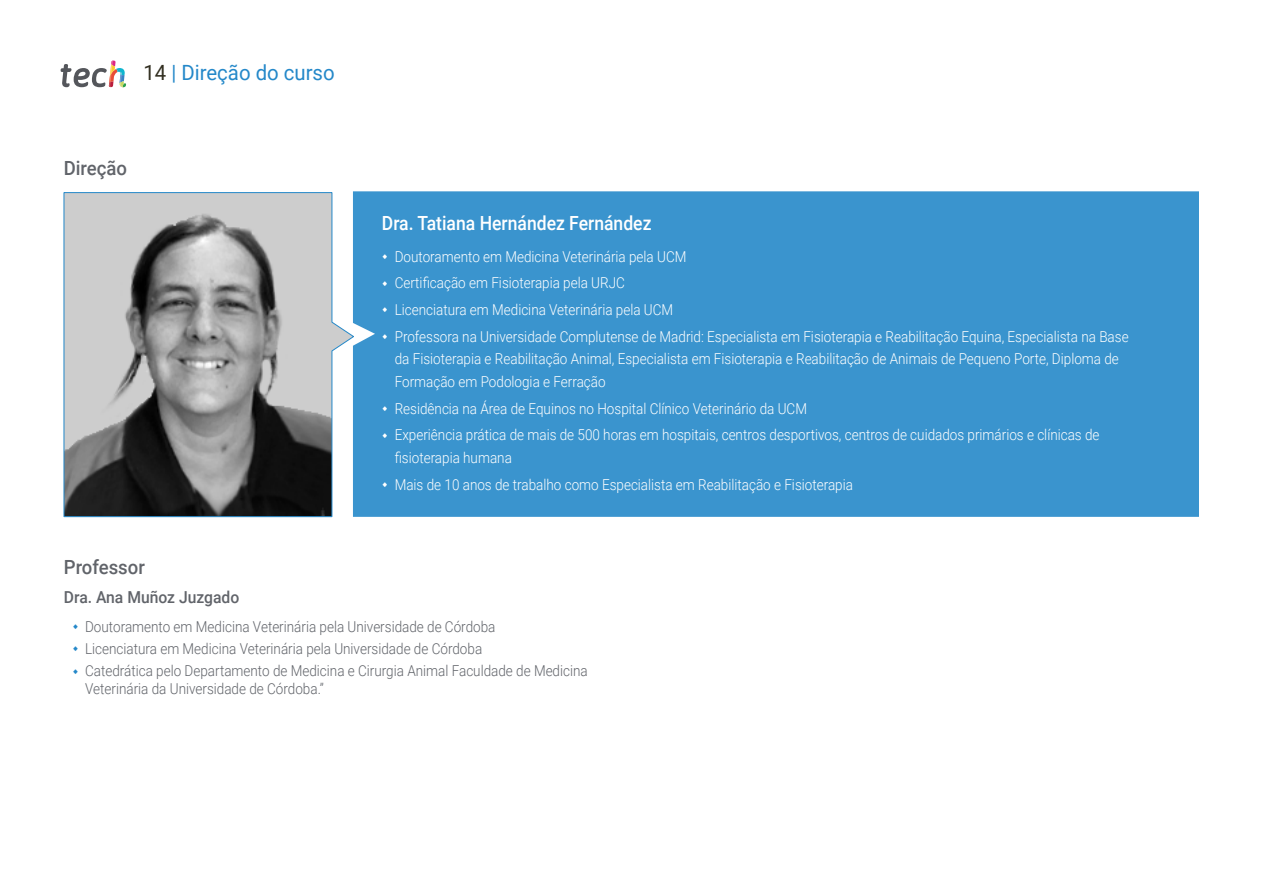
<style>
.page{position:relative;width:1263px;height:893px;background:#fff}
.page>*{position:absolute;margin:0;border:0;box-sizing:border-box;transform-origin:0 0}
.t1{font:21px "Roboto";color:#2488c9}
.t2{font:500 19.5px "Roboto";color:#fff;scale:.9 1}
.t3{font:500 19.5px "Roboto";color:#61646a;scale:.95 1}
.t4{font:500 16.5px "Roboto";color:#61646a;scale:.95 1}
.t5{font:300 15px/26.7px "Roboto";color:#fff;scale:.9 1}
.t6{font:300 15px/22.2px "Roboto";color:#61646a;scale:.9 1}
.s1{color:#312e20}
</style>
<div class="page">
<svg style="left:61px;top:61px;width:65px;height:27px"></svg>
<svg style="left:64px;top:192px;width:289px;height:325px;background:#959697"></svg>
<div style="left:353px;top:191px;width:846px;height:326px;background:#3a94ce"></div>
<svg style="left:383px;top:254px;width:4px;height:5px"></svg>
<svg style="left:383px;top:281px;width:4px;height:5px"></svg>
<svg style="left:383px;top:307px;width:4px;height:5px"></svg>
<svg style="left:383px;top:334px;width:4px;height:5px"></svg>
<svg style="left:383px;top:406px;width:4px;height:5px"></svg>
<svg style="left:383px;top:433px;width:4px;height:5px"></svg>
<svg style="left:383px;top:482px;width:4px;height:5px"></svg>
<h1 class="t1" style="left:144px;top:57px;width:193px"><span class="s1">14</span> | Direção do curso</h1>
<h2 class="t3" style="left:64px;top:155px;width:68px">Direção</h2>
<h2 class="t2" style="left:382px;top:209px;width:301px">Dra. Tatiana Hernández Fernández</h2>
<p class="t5" style="left:395px;top:242px;width:817px">Doutoramento em Medicina Veterinária pela UCM<br>Certificação em Fisioterapia pela URJC<br>Licenciatura em Medicina Veterinária pela UCM<br>Professora na Universidade Complutense de Madrid: Especialista em Fisioterapia e Reabilitação Equina, Especialista na Base</p>
<p class="t5" style="left:395px;top:347px;width:806px;line-height:22.5px">da Fisioterapia e Reabilitação Animal, Especialista em Fisioterapia e Reabilitação de Animais de Pequeno Porte, Diploma de<br>Formação em Podologia e Ferração</p>
<p class="t5" style="left:395px;top:394px;width:785px">Residência na Área de Equinos no Hospital Clínico Veterinário da UCM<br>Experiência prática de mais de 500 horas em hospitais, centros desportivos, centros de cuidados primários e clínicas de</p>
<p class="t5" style="left:395px;top:444px;width:511px">fisioterapia humana<br>Mais de 10 anos de trabalho como Especialista em Reabilitação e Fisioterapia</p>
<h2 class="t3" style="left:64px;top:553px;width:87px">Professor</h2>
<p class="t4" style="left:64px;top:586px;width:186px">Dra. Ana Muñoz Juzgado</p>
<p class="t6" style="left:85px;top:615px;width:560px">Doutoramento em Medicina Veterinária pela Universidade de Córdoba<br>Licenciatura em Medicina Veterinária pela Universidade de Córdoba<br>Catedrática pelo Departamento de Medicina e Cirurgia Animal Faculdade de Medicina</p>
<p class="t6" style="left:85px;top:677px;width:267px">Veterinária da Universidade de Córdoba.”</p>
</div>
